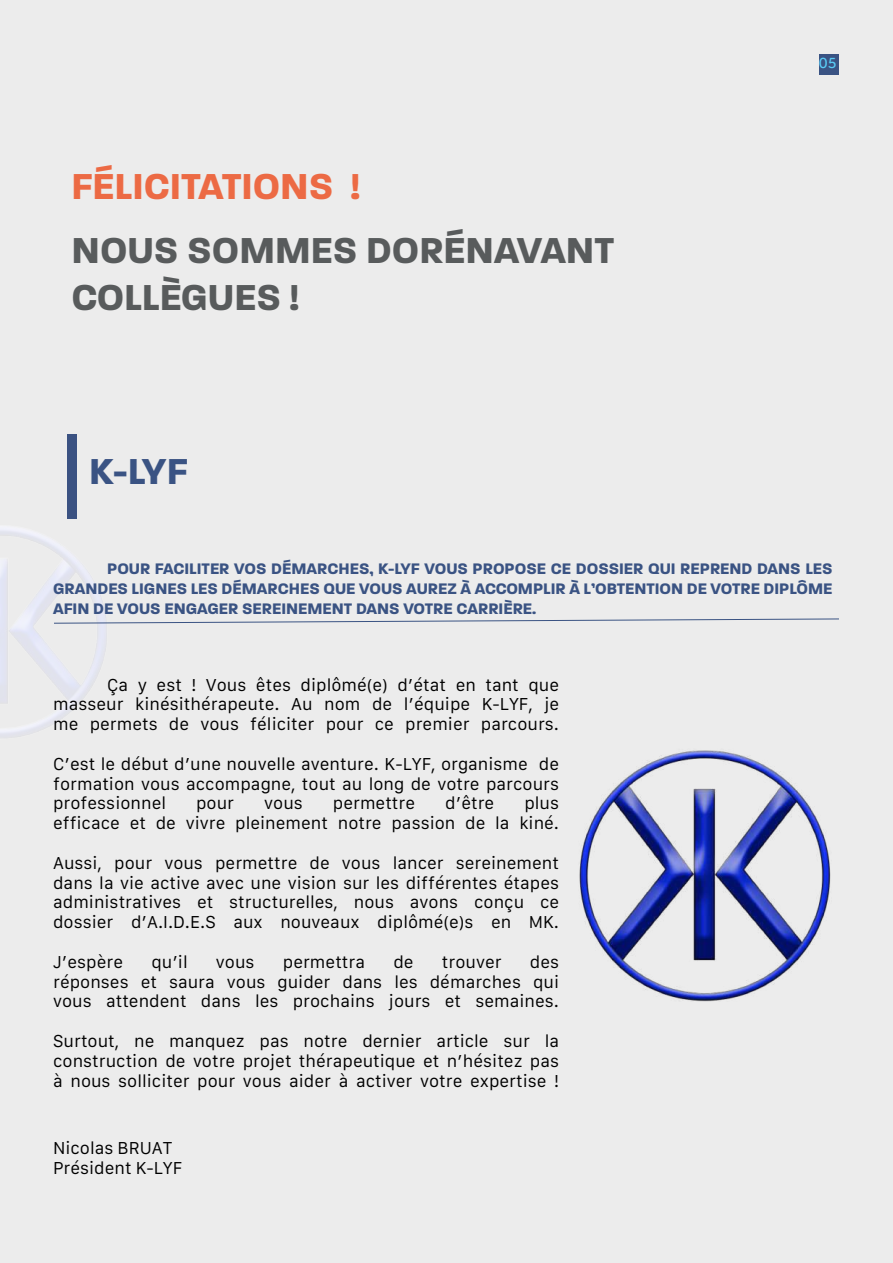
<style>
.page{position:relative;width:893px;height:1263px;background:#ececec}
.page>*{position:absolute;margin:0;border:0;box-sizing:border-box;transform-origin:0 0}
.t1{font:700 39px/46.8px "Paralucent";color:#585b5c}
.t2{font:700 39px "Paralucent";color:#ec6a44}
.t3{font:700 39px "Paralucent";color:#3a5383}
.t4{font:16.5px/19.8px "Galvji";color:#000;text-align:justify}
.t5{font:700 16.5px/19.8px "Paralucent";color:#3a5383;text-align:justify}
.t6{font:500 13.5px "Mokoko";color:#5accf5}
</style>
<div class="page">
<img style="left:0;top:526px;width:104px;height:211px">
<div style="left:67px;top:434px;width:9px;height:85px;background:#3b5282"></div>
<svg style="left:53px;top:618px;width:786px;height:6px"></svg>
<img style="left:579px;top:750px;width:252px;height:251px">
<div style="left:819px;top:54px;width:20px;height:20px;background:#3a5383"></div>
<h1 class="t2" style="left:72px;top:163px;width:290px">FÉLICITATIONS !</h1>
<h1 class="t1" style="left:72px;top:227px;width:544px">NOUS SOMMES DORÉNAVANT<br>COLLÈGUES !</h1>
<h1 class="t3" style="left:89px;top:448px;width:100px">K-LYF</h1>
<p class="t6" style="left:819px;top:53px;width:19px">05</p>
<p class="t5" style="left:53px;top:559px;width:781px;text-indent:54px">POUR FACILITER VOS DÉMARCHES, K-LYF VOUS PROPOSE CE DOSSIER QUI REPREND DANS LES GRANDES LIGNES LES DÉMARCHES QUE VOUS AUREZ À ACCOMPLIR À L’OBTENTION DE VOTRE DIPLÔME AFIN DE VOUS ENGAGER SEREINEMENT DANS VOTRE CARRIÈRE.</p>
<p class="t4" style="left:53px;top:675px;width:507px;text-indent:54px">Ça y est ! Vous êtes diplômé(e) d’état en tant que masseur kinésithérapeute. Au nom de l’équipe K-LYF, je me permets de vous féliciter pour ce premier parcours.</p>
<p class="t4" style="left:53px;top:754px;width:508px">C’est le début d’une nouvelle aventure. K-LYF, organisme de formation vous accompagne, tout au long de votre parcours professionnel</p>
<p class="t4" style="left:196px;top:794px;width:40px">pour</p>
<p class="t4" style="left:264px;top:794px;width:40px">vous</p>
<p class="t4" style="left:333px;top:794px;width:84px">permettre</p>
<p class="t4" style="left:445px;top:794px;width:51px">d’être</p>
<p class="t4" style="left:53px;top:794px;width:508px;text-align:right">plus<br>efficace et de vivre pleinement notre passion de la kiné.</p>
<p class="t4" style="left:53px;top:853px;width:508px">Aussi, pour vous permettre de vous lancer sereinement dans la vie active avec une vision sur les différentes étapes administratives et structurelles, nous avons conçu ce dossier d’A.I.D.E.S aux nouveaux diplômé(e)s en MK.</p>
<p class="t4" style="left:53px;top:952px;width:71px">J’espère</p>
<p class="t4" style="left:151px;top:952px;width:38px">qu’il</p>
<p class="t4" style="left:216px;top:952px;width:40px">vous</p>
<p class="t4" style="left:283px;top:952px;width:84px">permettra</p>
<p class="t4" style="left:393px;top:952px;width:22px">de</p>
<p class="t4" style="left:442px;top:952px;width:61px">trouver</p>
<p class="t4" style="left:53px;top:952px;width:508px;text-indent:477px">des réponses et saura vous guider dans les démarches qui vous attendent dans les prochains jours et semaines.</p>
<p class="t4" style="left:53px;top:1032px;width:508px">Surtout, ne manquez pas notre dernier article sur la construction de votre projet thérapeutique et n’hésitez pas à nous solliciter pour vous aider à activer votre expertise !</p>
<p class="t4" style="left:53px;top:1139px;width:131px">Nicolas BRUAT<br>Président K-LYF</p>
</div>
